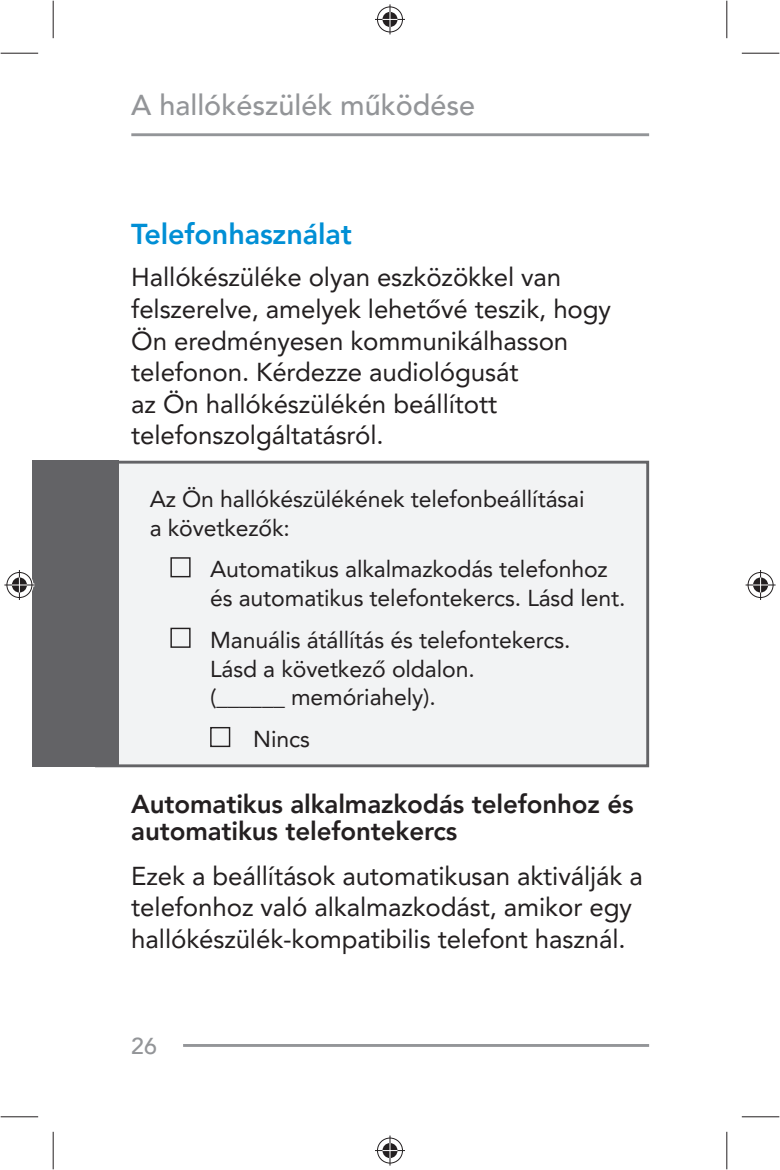
<style>
.page{position:relative;width:780px;height:1170px;background:#fff}
.page>*{position:absolute;margin:0;border:0;box-sizing:border-box;transform-origin:0 0}
.t1{font:500 28.75px "Avenir LT Pro";color:#939598}
.t2{font:800 28.75px "Avenir LT Pro";letter-spacing:-.005em;color:#008fd5}
.t3{font:26px/31.5px "Avenir LT Pro";letter-spacing:-.005em;color:#231f20}
.t4{font:800 26px/27.2px "Avenir LT Pro";letter-spacing:-.005em;color:#231f20}
.t5{font:23px/28.8px "Avenir LT Pro";letter-spacing:-.005em;color:#231f20}
.t6{font:500 23px "Avenir LT Pro";color:#939598}
</style>
<div class="page">
<hr style="left:131px;top:133px;width:518px;height:3px;background:#939598">
<hr style="left:183px;top:1043px;width:466px;height:3px;background:#939598">
<div style="left:96px;top:462px;width:551px;height:303px;background:#f2f3f4"></div>
<div style="left:170px;top:557px;width:20px;height:20px;border:1px solid #231f20"></div>
<div style="left:170px;top:627px;width:20px;height:20px;border:1px solid #231f20"></div>
<div style="left:210px;top:727px;width:20px;height:20px;border:1px solid #231f20"></div>
<div style="left:95px;top:460px;width:554px;height:307px;border:3px solid #636366"></div>
<div style="left:32px;top:460px;width:86px;height:307px;background:#636366"></div>
<hr style="left:1px;top:53px;width:37px;height:1px;background:#231f20">
<hr style="left:741px;top:53px;width:38px;height:1px;background:#231f20">
<hr style="left:1px;top:1116px;width:37px;height:1px;background:#231f20">
<hr style="left:741px;top:1116px;width:38px;height:1px;background:#231f20">
<hr style="left:53px;top:1px;width:1px;height:37px;background:#231f20">
<hr style="left:53px;top:1131px;width:1px;height:38px;background:#231f20">
<hr style="left:726px;top:1px;width:1px;height:37px;background:#231f20">
<hr style="left:726px;top:1131px;width:1px;height:38px;background:#231f20">
<div style="left:376px;top:5px;width:28px;height:28px;border:3px solid #fff;border-radius:50%"></div>
<hr style="left:375px;top:18px;width:30px;height:3px;background:#fff">
<hr style="left:388px;top:4px;width:3px;height:30px;background:#fff">
<div style="left:381px;top:10px;width:18px;height:18px;border:3px solid #fff;border-radius:50%"></div>
<div style="left:377px;top:7px;width:26px;height:25px;border:1px solid #231f20;border-radius:50%"></div>
<hr style="left:375px;top:19px;width:30px;height:1px;background:#231f20">
<hr style="left:389px;top:4px;width:1px;height:30px;background:#231f20">
<svg style="left:382px;top:12px;width:15px;height:15px"></svg>
<div style="left:376px;top:1136px;width:28px;height:28px;border:3px solid #fff;border-radius:50%"></div>
<hr style="left:375px;top:1148px;width:30px;height:3px;background:#fff">
<hr style="left:388px;top:1135px;width:3px;height:30px;background:#fff">
<div style="left:381px;top:1141px;width:18px;height:18px;border:3px solid #fff;border-radius:50%"></div>
<div style="left:377px;top:1137px;width:26px;height:26px;border:1px solid #231f20;border-radius:50%"></div>
<hr style="left:375px;top:1149px;width:30px;height:1px;background:#231f20">
<hr style="left:389px;top:1135px;width:1px;height:30px;background:#231f20">
<svg style="left:382px;top:1142px;width:15px;height:15px"></svg>
<div style="left:5px;top:571px;width:28px;height:28px;border:3px solid #fff;border-radius:50%"></div>
<hr style="left:4px;top:583px;width:30px;height:3px;background:#fff">
<hr style="left:18px;top:570px;width:3px;height:30px;background:#fff">
<div style="left:10px;top:576px;width:18px;height:18px;border:3px solid #fff;border-radius:50%"></div>
<div style="left:7px;top:572px;width:25px;height:25px;border:1px solid #231f20;border-radius:50%"></div>
<hr style="left:4px;top:584px;width:30px;height:1px;background:#231f20">
<hr style="left:19px;top:570px;width:1px;height:30px;background:#231f20">
<svg style="left:12px;top:577px;width:15px;height:15px"></svg>
<div style="left:746px;top:571px;width:28px;height:28px;border:3px solid #fff;border-radius:50%"></div>
<hr style="left:745px;top:583px;width:30px;height:3px;background:#fff">
<hr style="left:759px;top:570px;width:3px;height:30px;background:#fff">
<div style="left:751px;top:576px;width:18px;height:18px;border:3px solid #fff;border-radius:50%"></div>
<div style="left:747px;top:572px;width:26px;height:25px;border:1px solid #231f20;border-radius:50%"></div>
<hr style="left:745px;top:584px;width:30px;height:1px;background:#231f20">
<hr style="left:760px;top:570px;width:1px;height:30px;background:#231f20">
<svg style="left:753px;top:577px;width:15px;height:15px"></svg>
<p class="t1" style="left:131px;top:93px;width:345px">A hallókészülék működése</p>
<p class="t2" style="left:131px;top:222px;width:222px">Telefonhasználat</p>
<p class="t3" style="left:131px;top:264px;width:481px">Hallókészüléke olyan eszközökkel van felszerelve, amelyek lehetővé teszik, hogy Ön eredményesen kommunikálhasson telefonon. Kérdezze audiológusát<br>az Ön hallókészülékén beállított telefonszolgáltatásról.</p>
<p class="t5" style="left:150px;top:486px;width:436px">Az Ön hallókészülékének telefonbeállításai a következők:</p>
<p class="t5" style="left:210px;top:557px;width:417px">Automatikus alkalmazkodás telefonhoz és automatikus telefontekercs. Lásd lent.</p>
<p class="t5" style="left:210px;top:627px;width:362px">Manuális átállítás és telefontekercs.<br>Lásd a következő oldalon.<br>(______ memóriahely).</p>
<p class="t5" style="left:253px;top:726px;width:58px">Nincs</p>
<p class="t4" style="left:131px;top:792px;width:504px">Automatikus alkalmazkodás telefonhoz és automatikus telefontekercs</p>
<p class="t3" style="left:131px;top:862px;width:513px">Ezek a beállítások automatikusan aktiválják a telefonhoz való alkalmazkodást, amikor egy hallókészülék-kompatibilis telefont használ.</p>
<p class="t6" style="left:131px;top:1036px;width:27px">26</p>
</div>
